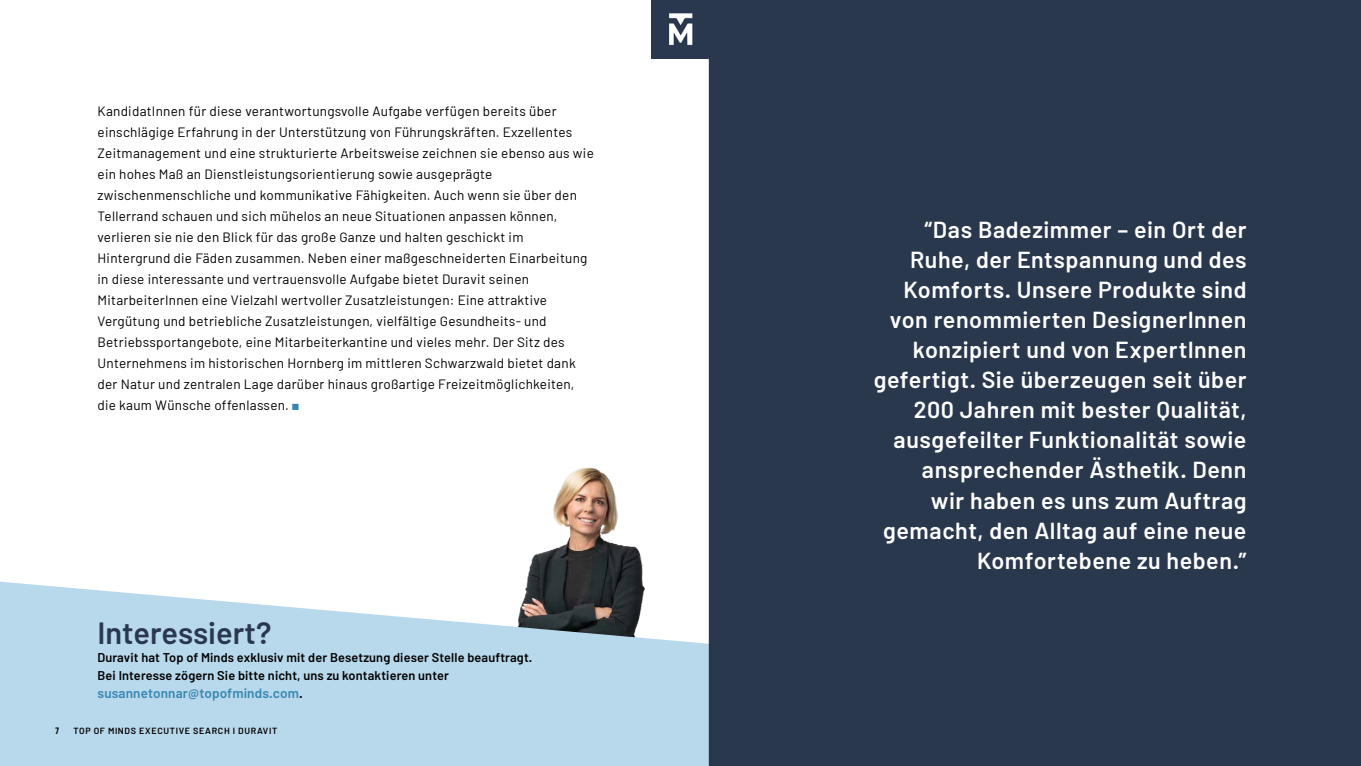
<style>
.page{position:relative;width:1361px;height:766px;background:#fff}
.page>*{position:absolute;margin:0;border:0;box-sizing:border-box;transform-origin:0 0}
.t1{font:600 30.75px "Barlow";color:#2a384e}
.t2{font:600 23.25px/30px "Barlow";letter-spacing:.025em;color:#fff;text-align:right}
.t3{font:13.5px/21px "Barlow";letter-spacing:.02em;color:#000}
.t4{font:600 13.5px "Barlow";letter-spacing:.01em;color:#3687b3}
.t5{font:600 12.75px/18px "Barlow";letter-spacing:.01em;color:#000}
.t6{font:600 9px "Barlow";letter-spacing:.07em;color:#000}
.t7{font:700 condensed 9px "Open Sans";color:#000}
.s1{color:#3687b3}
.s2{color:#000}
</style>
<div class="page">
<img style="left:527px;top:467px;width:116px;height:114px">
<svg style="left:0;top:581px;width:709px;height:184px;background:#bad5e5"></svg>
<div style="left:709px;top:0;width:652px;height:765px;background:#2a384e"></div>
<img style="left:651px;top:0;width:58px;height:58px">
<p class="t3" style="left:98px;top:99px;width:498px">KandidatInnen für diese verantwortungsvolle Aufgabe verfügen bereits über einschlägige Erfahrung in der Unterstützung von Führungskräften. Exzellentes Zeitmanagement und eine strukturierte Arbeitsweise zeichnen sie ebenso aus wie ein hohes Maß an Dienstleistungsorientierung sowie ausgeprägte zwischenmenschliche und kommunikative Fähigkeiten. Auch wenn sie über den Tellerrand schauen und sich mühelos an neue Situationen anpassen können, verlieren sie nie den Blick für das große Ganze und halten geschickt im Hintergrund die Fäden zusammen. Neben einer maßgeschneiderten Einarbeitung in diese interessante und vertrauensvolle Aufgabe bietet Duravit seinen MitarbeiterInnen eine Vielzahl wertvoller Zusatzleistungen: Eine attraktive Vergütung und betriebliche Zusatzleistungen, vielfältige Gesundheits- und Betriebssportangebote, eine Mitarbeiterkantine und vieles mehr. Der Sitz des Unternehmens im historischen Hornberg im mittleren Schwarzwald bietet dank der Natur und zentralen Lage darüber hinaus großartige Freizeitmöglichkeiten, die kaum Wünsche offenlassen. <span class="s1">■</span></p>
<h1 class="t1" style="left:98px;top:613px;width:175px">Interessiert?</h1>
<p class="t5" style="left:98px;top:647px;width:436px">Duravit hat Top of Minds exklusiv mit der Besetzung dieser Stelle beauftragt.<br>Bei Interesse zögern Sie bitte nicht, uns zu kontaktieren unter</p>
<p class="t4" style="left:98px;top:684px;width:207px">susannetonnar@topofminds.com<span class="s2">.</span></p>
<p class="t7" style="left:55px;top:724px;width:6px">7</p>
<p class="t6" style="left:73px;top:725px;width:205px">TOP OF MINDS EXECUTIVE SEARCH I DURAVIT</p>
<p class="t2" style="left:873px;top:214px;width:374px">“Das Badezimmer – ein Ort der<br>Ruhe, der Entspannung und des<br>Komforts. Unsere Produkte sind von renommierten DesignerInnen konzipiert und von ExpertInnen gefertigt. Sie überzeugen seit über<br>200 Jahren mit bester Qualität, ausgefeilter Funktionalität sowie ansprechender Ästhetik. Denn<br>wir haben es uns zum Auftrag gemacht, den Alltag auf eine neue<br>Komfortebene zu heben.”</p>
</div>
